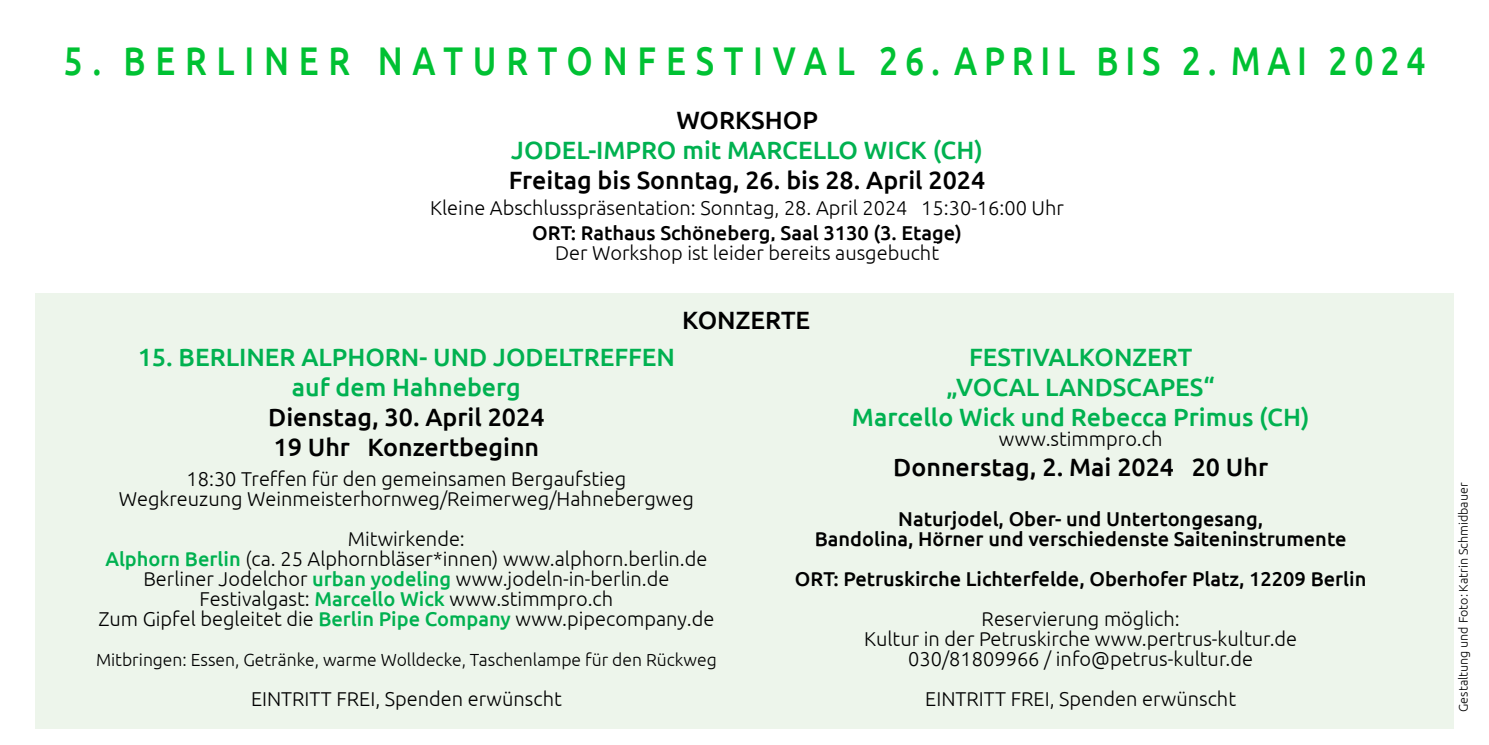
<style>
.page{position:relative;width:1489px;height:745px;background:#fff}
.page>*{position:absolute;margin:0;border:0;box-sizing:border-box;transform-origin:0 0}
.t1{font:500 40px "Ubuntu";letter-spacing:.29em;color:#00c133;scale:.85 1}
.t2{font:500 25px/30px "Ubuntu";color:#00b150;text-align:center}
.t3{font:500 25px/30px "Ubuntu";color:#000}
.t4{font:300 20px/20px "Ubuntu";color:#000;text-align:center}
.t5{font:500 20px/20px "Ubuntu";color:#000;text-align:center}
.t6{font:300 17.5px "Ubuntu";color:#000}
.t7{font:300 12.5px "Ubuntu";color:#000}
.s1{font-weight:500;color:#00b150}
</style>
<div class="page">
<div style="left:35px;top:293px;width:1418px;height:435px;background:#edf5eb"></div>
<h1 class="t1" style="left:63px;top:36px;width:1603px">5. BERLINER NATURTONFESTIVAL 26. APRIL BIS 2. MAI 2024</h1>
<p class="t3" style="left:676px;top:104px;width:143px">WORKSHOP</p>
<p class="t2" style="left:511px;top:134px;width:473px">JODEL-IMPRO mit MARCELLO WICK (CH)</p>
<p class="t3" style="left:509px;top:164px;width:478px">Freitag bis Sonntag, 26. bis 28. April 2024</p>
<p class="t4" style="left:430px;top:197px;width:635px">Kleine Abschlusspräsentation: Sonntag, 28. April 2024 15:30-16:00 Uhr</p>
<p class="t5" style="left:532px;top:221px;width:431px">ORT: Rathaus Schöneberg, Saal 3130 (3. Etage)</p>
<p class="t4" style="left:555px;top:242px;width:385px">Der Workshop ist leider bereits ausgebucht</p>
<p class="t3" style="left:682px;top:304px;width:130px">KONZERTE</p>
<p class="t2" style="left:138px;top:341px;width:539px">15. BERLINER ALPHORN- UND JODELTREFFEN auf dem Hahneberg</p>
<p class="t3" style="left:268px;top:401px;width:278px">Dienstag, 30. April 2024<br>19 Uhr Konzertbeginn</p>
<p class="t4" style="left:119px;top:468px;width:576px">18:30 Treffen für den gemeinsamen Bergaufstieg<br>Wegkreuzung Weinmeisterhornweg/Reimerweg/Hahnebergweg</p>
<p class="t4" style="left:98px;top:528px;width:617px">Mitwirkende:<br><span class="s1">Alphorn Berlin</span> (ca. 25 Alphornbläser*innen) www.alphorn.berlin.de Berliner Jodelchor <span class="s1">urban yodeling</span> www.jodeln-in-berlin.de Festivalgast: <span class="s1">Marcello Wick</span> www.stimmpro.ch<br>Zum Gipfel begleitet die <span class="s1">Berlin Pipe Company</span> www.pipecompany.de</p>
<p class="t6" style="left:96px;top:649px;width:622px">Mitbringen: Essen, Getränke, warme Wolldecke, Taschenlampe für den Rückweg</p>
<p class="t4" style="left:251px;top:688px;width:312px">EINTRITT FREI, Spenden erwünscht</p>
<p class="t2" style="left:851px;top:341px;width:459px">FESTIVALKONZERT<br>„VOCAL LANDSCAPES“<br>Marcello Wick und Rebecca Primus (CH)</p>
<p class="t4" style="left:998px;top:428px;width:165px">www.stimmpro.ch</p>
<p class="t3" style="left:893px;top:451px;width:376px">Donnerstag, 2. Mai 2024 20 Uhr</p>
<p class="t5" style="left:814px;top:508px;width:533px">Naturjodel, Ober- und Untertongesang,<br>Bandolina, Hörner und verschiedenste Saiteninstrumente</p>
<p class="t5" style="left:795px;top:568px;width:573px">ORT: Petruskirche Lichterfelde, Oberhofer Platz, 12209 Berlin</p>
<p class="t4" style="left:864px;top:608px;width:434px">Reservierung möglich:<br>Kultur in der Petruskirche www.pertrus-kultur.de<br>030/81809966 / info@petrus-kultur.de</p>
<p class="t4" style="left:925px;top:688px;width:312px">EINTRITT FREI, Spenden erwünscht</p>
<p class="t7" style="left:1455px;top:711px;width:231px;rotate:-90deg">Gestaltung und Foto: Katrin Schmidbauer</p>
</div>
